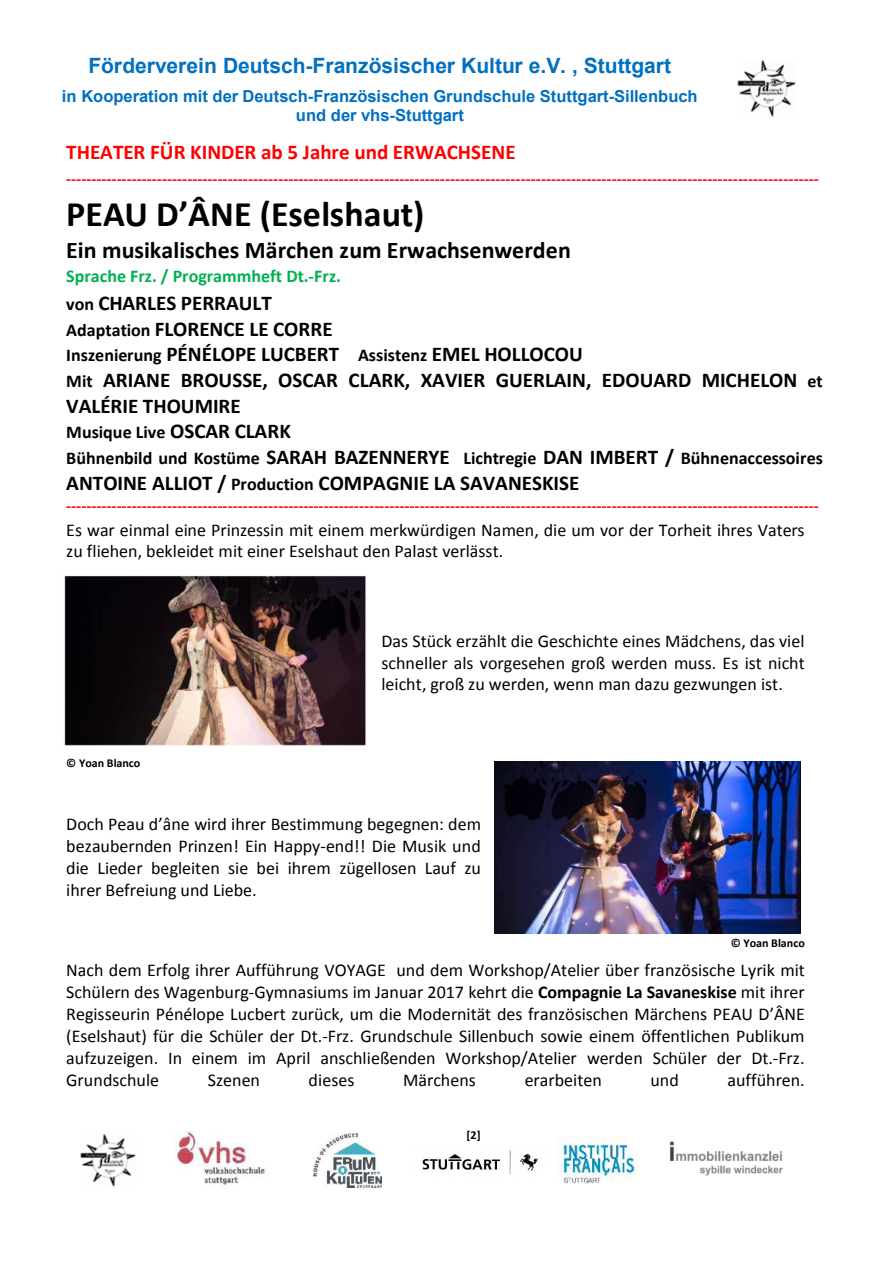
<style>
.page{position:relative;width:893px;height:1263px;background:#fff}
.page>*{position:absolute;margin:0;border:0;box-sizing:border-box;transform-origin:0 0}
.t1{font:700 36px "Calibri";color:#000}
.t2{font:700 24px "Calibri";color:#000}
.t3{font:700 21px/25.7px "Calibri";color:#000}
.t4{font:700 21px "Arial";color:#0070c0}
.t5{font:700 21px "Calibri";color:#f00}
.t6{font:18px/21.9px "Calibri";color:#000;text-align:justify}
.t7{font:700 18px/25.8px "Calibri";color:#000}
.t8{font:700 18px "Calibri";color:#00b050}
.t9{font:700 16.5px "Calibri";color:#f00}
.t10{font:700 16.5px/19px "Arial";color:#0070c0;text-align:center}
.t11{font:700 12px "Calibri";color:#000}
.s1{font-size:18px}
.s2{font-size:21px}
.s3{font-weight:700}
</style>
<div class="page">
<img style="left:737px;top:60px;width:59px;height:56px">
<img style="left:80px;top:1134px;width:56px;height:52px">
<img style="left:175px;top:1132px;width:92px;height:53px">
<img style="left:313px;top:1133px;width:68px;height:54px">
<img style="left:422px;top:1150px;width:116px;height:25px">
<img style="left:558px;top:1136px;width:81px;height:48px">
<img style="left:670px;top:1141px;width:113px;height:35px">
<img style="left:63px;top:574px;width:303px;height:173px">
<img style="left:494px;top:762px;width:306px;height:171px">
<p class="t4" style="left:88px;top:54px;width:584px">Förderverein Deutsch-Französischer Kultur e.V. , Stuttgart</p>
<p class="t10" style="left:62px;top:86px;width:637px">in Kooperation mit der Deutsch-Französischen Grundschule Stuttgart-Sillenbuch und der vhs-Stuttgart</p>
<p class="t5" style="left:66px;top:143px;width:451px">THEATER FÜR KINDER ab 5 Jahre und ERWACHSENE</p>
<p class="t9" style="left:66px;top:172px;width:754px">-----------------------------------------------------------------------------------------------------------------------------------------------------</p>
<h1 class="t1" style="left:66px;top:199px;width:360px">PEAU D’ÂNE (Eselshaut)</h1>
<h2 class="t2" style="left:66px;top:240px;width:506px">Ein musikalisches Märchen zum Erwachsenwerden</h2>
<p class="t8" style="left:66px;top:269px;width:276px">Sprache Frz. / Programmheft Dt.-Frz.</p>
<p class="t3" style="left:66px;top:292px;width:758px"><span class="s1">von</span> CHARLES PERRAULT<br><span class="s1">Adaptation</span> FLORENCE LE CORRE<br><span class="s1">Inszenierung</span> PÉNÉLOPE LUCBERT <span class="s1">Assistenz</span> EMEL HOLLOCOU<br><span class="s1">Mit</span> ARIANE BROUSSE, OSCAR CLARK, XAVIER GUERLAIN, EDOUARD MICHELON <span class="s1">et </span>VALÉRIE THOUMIRE</p>
<p class="t7" style="left:66px;top:421px;width:758px">Musique Live <span class="s2">OSCAR CLARK<br></span>Bühnenbild und Kostüme <span class="s2">SARAH BAZENNERYE</span> Lichtregie <span class="s2">DAN IMBERT /</span> Bühnenaccessoires</p>
<p class="t3" style="left:66px;top:472px;width:514px">ANTOINE ALLIOT / <span class="s1">Production</span> COMPAGNIE LA SAVANESKISE</p>
<p class="t9" style="left:66px;top:498px;width:754px">-----------------------------------------------------------------------------------------------------------------------------------------------------</p>
<p class="t6" style="left:66px;top:520px;width:739px">Es war einmal eine Prinzessin mit einem merkwürdigen Namen, die um vor der Torheit ihres Vaters zu fliehen, bekleidet mit einer Eselshaut den Palast verlässt.</p>
<p class="t11" style="left:66px;top:758px;width:76px">© Yoan Blanco</p>
<p class="t6" style="left:381px;top:631px;width:425px">Das Stück erzählt die Geschichte eines Mädchens, das viel schneller als vorgesehen groß werden muss. Es ist nicht leicht, groß zu werden, wenn man dazu gezwungen ist.</p>
<p class="t6" style="left:66px;top:815px;width:416px">Doch Peau d’âne wird ihrer Bestimmung begegnen: dem bezaubernden Prinzen! Ein Happy-end!! Die Musik und die Lieder begleiten sie bei ihrem zügellosen Lauf zu ihrer Befreiung und Liebe.</p>
<p class="t11" style="left:730px;top:938px;width:76px">© Yoan Blanco</p>
<p class="t6" style="left:66px;top:961px;width:740px">Nach dem Erfolg ihrer Aufführung VOYAGE und dem Workshop/Atelier über französische Lyrik mit Schülern des Wagenburg-Gymnasiums im Januar 2017 kehrt die <span class="s3">Compagnie La Savaneskise</span> mit ihrer Regisseurin Pénélope Lucbert zurück, um die Modernität des französischen Märchens PEAU D’ÂNE (Eselshaut) für die Schüler der Dt.-Frz. Grundschule Sillenbuch sowie einem öffentlichen Publikum aufzuzeigen. In einem im April anschließenden Workshop/Atelier werden Schüler der Dt.-Frz.<br>Grundschule</p>
<p class="t6" style="left:208px;top:1071px;width:54px">Szenen</p>
<p class="t6" style="left:308px;top:1071px;width:47px">dieses</p>
<p class="t6" style="left:403px;top:1071px;width:74px">Märchens</p>
<p class="t6" style="left:524px;top:1071px;width:79px">erarbeiten</p>
<p class="t6" style="left:650px;top:1071px;width:30px">und</p>
<p class="t6" style="left:727px;top:1071px;width:79px">aufführen.</p>
<p class="t11" style="left:466px;top:1130px;width:15px">[2]</p>
</div>
